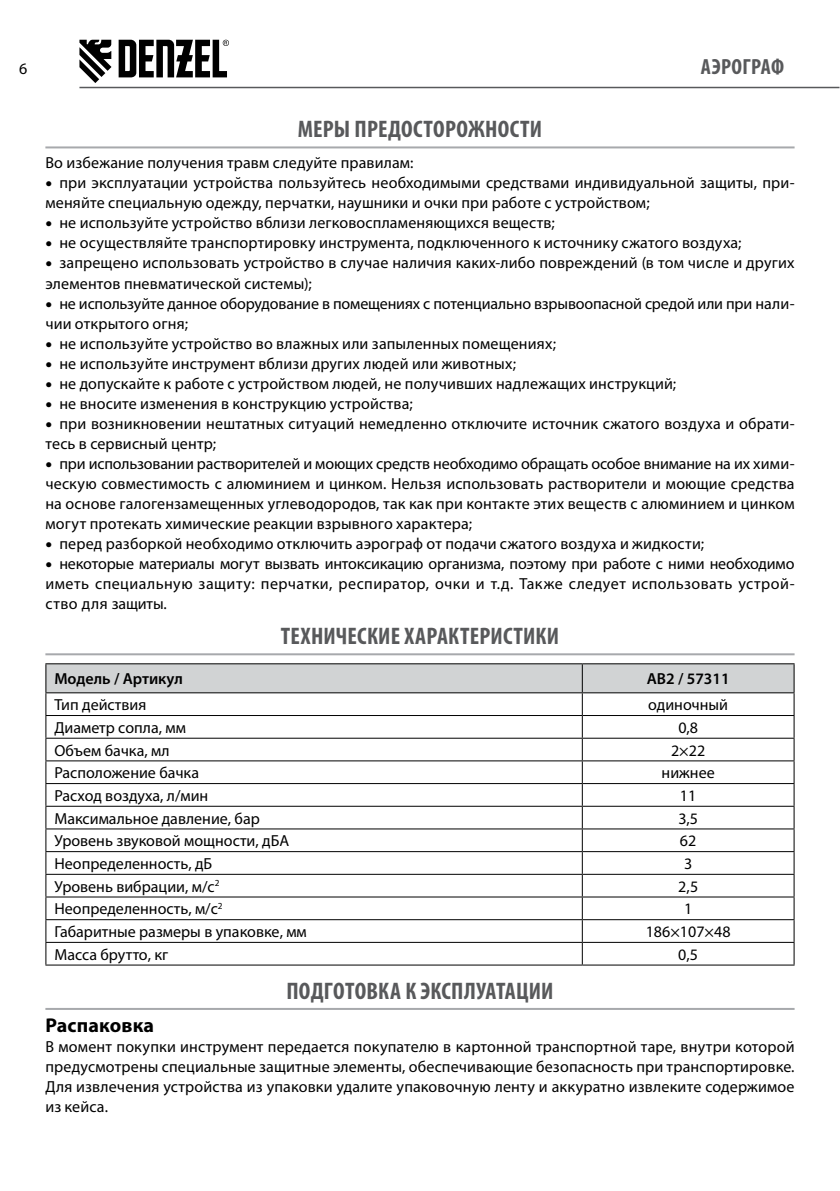
<style>
.page{position:relative;width:840px;height:1191px;background:#fff}
.page>*{position:absolute;margin:0;border:0;box-sizing:border-box;transform-origin:0 0}
.t1{font:700 condensed 24px "Myriad Pro";letter-spacing:.01em;color:#58595b}
.t2{font:700 condensed 22px "Myriad Pro";letter-spacing:.015em;color:#58595b}
.t3{font:700 20px "Myriad Pro";letter-spacing:.005em;color:#000}
.t4{font:16px/20px "Myriad Pro";letter-spacing:.005em;color:#000}
.t5{font:600 16px "Myriad Pro";color:#000}
.s1{font-size:24px}
</style>
<div class="page">
<svg style="left:79px;top:40px;width:32px;height:43px"></svg>
<svg style="left:118px;top:40px;width:111px;height:37px"></svg>
<hr style="left:79px;top:87px;width:760px;height:1px;background:#58595b">
<hr style="left:45px;top:146px;width:749px;height:2px;background:#a7a9ac">
<hr style="left:45px;top:653px;width:749px;height:2px;background:#a7a9ac">
<hr style="left:45px;top:1008px;width:749px;height:2px;background:#a7a9ac">
<hr style="left:45px;top:663px;width:537px;height:1px;background:#000">
<hr style="left:582px;top:663px;width:212px;height:1px;background:#000">
<svg style="left:45px;top:664px;width:749px;height:300px"></svg>
<hr style="left:45px;top:964px;width:537px;height:1px;background:#000">
<hr style="left:582px;top:964px;width:212px;height:1px;background:#000">
<p class="t4" style="left:19px;top:59px;width:10px">6</p>
<h2 class="t2" style="left:700px;top:53px;width:85px">АЭРОГРАФ</h2>
<h1 class="t1" style="left:297px;top:114px;width:246px">МЕРЫ ПРЕДОСТОРОЖНОСТИ</h1>
<p class="t4" style="left:45px;top:153px;width:369px">Во избежание получения травм следуйте правилам:</p>
<p class="t4" style="left:45px;top:173px;width:750px"><span class="s1">•</span> при эксплуатации устройства пользуйтесь необходимыми средствами индивидуальной защиты, при&shy;меняйте специальную одежду, перчатки, наушники и очки при работе с устройством;</p>
<p class="t4" style="left:45px;top:213px;width:510px"><span class="s1">•</span> не используйте устройство вблизи легковоспламеняющихся веществ;</p>
<p class="t4" style="left:45px;top:233px;width:697px"><span class="s1">•</span> не осуществляйте транспортировку инструмента, подключенного к источнику сжатого воздуха;</p>
<p class="t4" style="left:45px;top:253px;width:750px"><span class="s1">•</span> запрещено использовать устройство в случае наличия каких-либо повреждений (в том числе и других элементов пневматической системы);</p>
<p class="t4" style="left:45px;top:293px;width:750px"><span class="s1">•</span> не используйте данное оборудование в помещениях с потенциально взрывоопасной средой или при нали&shy;чии открытого огня;</p>
<p class="t4" style="left:45px;top:333px;width:512px"><span class="s1">•</span> не используйте устройство во влажных или запыленных помещениях;</p>
<p class="t4" style="left:45px;top:353px;width:472px"><span class="s1">•</span> не используйте инструмент вблизи других людей или животных;</p>
<p class="t4" style="left:45px;top:373px;width:632px"><span class="s1">•</span> не допускайте к работе с устройством людей, не получивших надлежащих инструкций;</p>
<p class="t4" style="left:45px;top:393px;width:368px"><span class="s1">•</span> не вносите изменения в конструкцию устройства;</p>
<p class="t4" style="left:45px;top:413px;width:750px"><span class="s1">•</span> при возникновении нештатных ситуаций немедленно отключите источник сжатого воздуха и обрати&shy;тесь в сервисный центр;</p>
<p class="t4" style="left:45px;top:453px;width:750px;text-align:justify"><span class="s1">•</span> при использовании растворителей и моющих средств необходимо обращать особое внимание на их хими&shy;ческую совместимость с алюминием и цинком. Нельзя использовать растворители и моющие средства на основе галогензамещенных углеводородов, так как при контакте этих веществ с алюминием и цинком могут протекать химические реакции взрывного характера;</p>
<p class="t4" style="left:45px;top:533px;width:660px"><span class="s1">•</span> перед разборкой необходимо отключить аэрограф от подачи сжатого воздуха и жидкости;</p>
<p class="t4" style="left:45px;top:553px;width:750px;text-align:justify"><span class="s1">•</span> некоторые материалы могут вызвать интоксикацию организма, поэтому при работе с ними необходимо иметь специальную защиту: перчатки, респиратор, очки и т.д. Также следует использовать устрой&shy;ство для защиты.</p>
<h1 class="t1" style="left:281px;top:621px;width:279px">ТЕХНИЧЕСКИЕ ХАРАКТЕРИСТИКИ</h1>
<p class="t5" style="left:54px;top:669px;width:130px">Модель / Артикул</p>
<p class="t5" style="left:646px;top:669px;width:84px">AB2 / 57311</p>
<p class="t4" style="left:54px;top:694px;width:93px">Тип действия</p>
<p class="t4" style="left:648px;top:694px;width:81px">одиночный</p>
<p class="t4" style="left:54px;top:717px;width:133px">Диаметр сопла, мм</p>
<p class="t4" style="left:678px;top:717px;width:21px">0,8</p>
<p class="t4" style="left:54px;top:740px;width:117px">Объем бачка, мл</p>
<p class="t4" style="left:670px;top:740px;width:36px">2×22</p>
<p class="t4" style="left:54px;top:762px;width:146px">Расположение бачка</p>
<p class="t4" style="left:661px;top:762px;width:55px">нижнее</p>
<p class="t4" style="left:54px;top:785px;width:155px">Расход воздуха, л/мин</p>
<p class="t4" style="left:679px;top:785px;width:18px">11</p>
<p class="t4" style="left:54px;top:808px;width:207px">Максимальное давление, бар</p>
<p class="t4" style="left:678px;top:808px;width:21px">3,5</p>
<p class="t4" style="left:54px;top:830px;width:236px">Уровень звуковой мощности, дБА</p>
<p class="t4" style="left:679px;top:830px;width:18px">62</p>
<p class="t4" style="left:54px;top:853px;width:159px">Неопределенность, дБ</p>
<p class="t4" style="left:683px;top:853px;width:10px">3</p>
<p class="t4" style="left:54px;top:876px;width:166px">Уровень вибрации, м/с<sup>2</sup></p>
<p class="t4" style="left:677px;top:876px;width:22px">2,5</p>
<p class="t4" style="left:54px;top:898px;width:170px">Неопределенность, м/с<sup>2</sup></p>
<p class="t4" style="left:683px;top:898px;width:10px">1</p>
<p class="t4" style="left:54px;top:921px;width:254px">Габаритные размеры в упаковке, мм</p>
<p class="t4" style="left:645px;top:921px;width:86px">186×107×48</p>
<p class="t4" style="left:54px;top:944px;width:115px">Масса брутто, кг</p>
<p class="t4" style="left:678px;top:944px;width:21px">0,5</p>
<h1 class="t1" style="left:286px;top:975px;width:268px">ПОДГОТОВКА К ЭКСПЛУАТАЦИИ</h1>
<p class="t3" style="left:45px;top:1012px;width:110px">Распаковка</p>
<p class="t4" style="left:45px;top:1036px;width:750px;text-align:justify">В момент покупки инструмент передается покупателю в картонной транспортной таре, внутри которой предусмотрены специальные защитные элементы, обеспечивающие безопасность при транспортировке.<br>Для извлечения устройства из упаковки удалите упаковочную ленту и аккуратно извлеките содержимое из кейса.</p>
</div>
